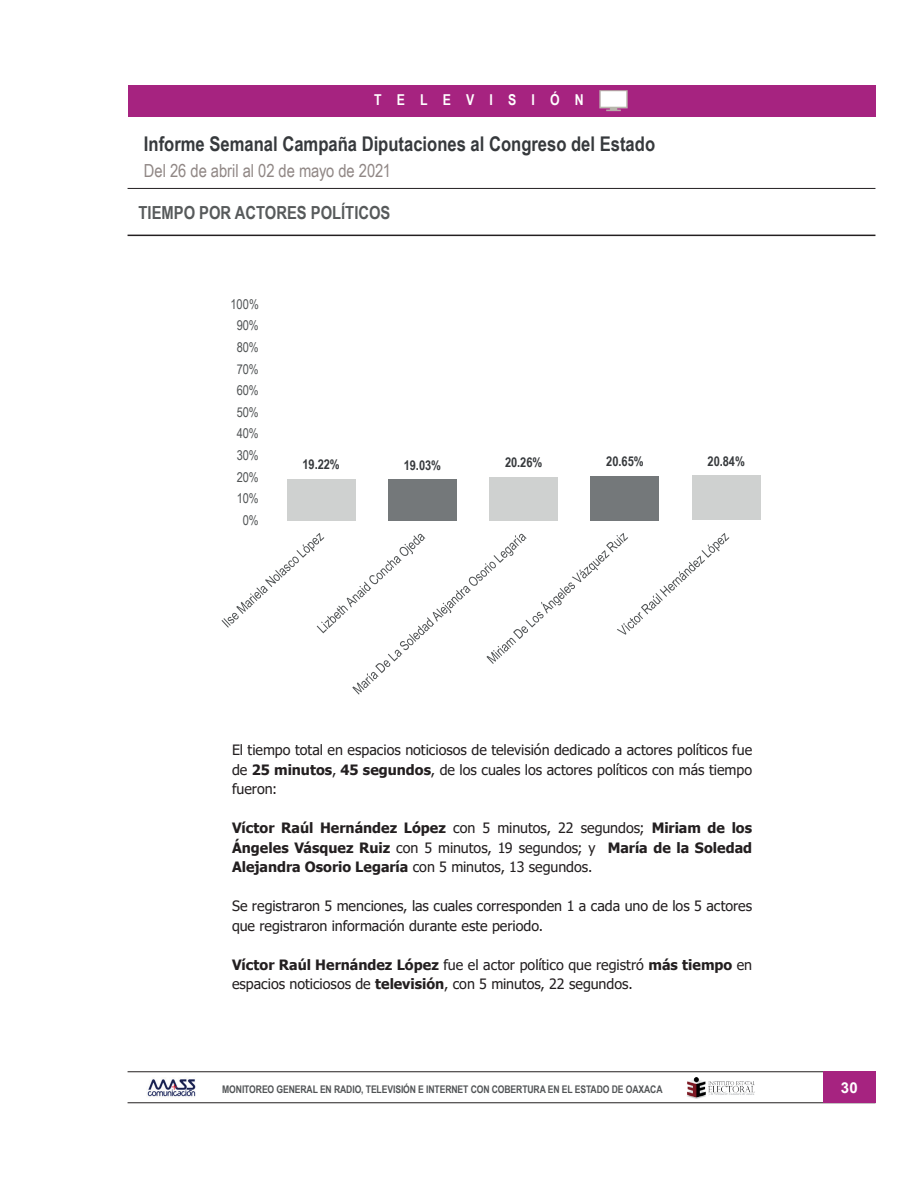
<style>
.page{position:relative;width:918px;height:1188px;background:#fff}
.page>*{position:absolute;margin:0;border:0;box-sizing:border-box;transform-origin:0 0}
.t1{font:700 20.25px "Arial Narrow";color:#36393c}
.t2{font:18px "Arial Narrow";letter-spacing:-.005em;color:#908785}
.t3{font:700 18px "Arial Narrow";color:#575a5b}
.t4{font:700 15px "Arial Narrow";letter-spacing:1.01em;color:#fff}
.t5{font:700 15px "Arial";color:#fff}
.t6{font:14.25px/19.5px "Tahoma";color:#231f20}
.t7{font:700 14.25px/19.5px "Tahoma";color:#231f20;text-align:justify}
.t8{font:13.5px "Arial Narrow";letter-spacing:-.005em;color:#515455}
.t9{font:700 13.5px "Arial Narrow";letter-spacing:-.005em;color:#36393c}
.t10{font:700 10.5px "Arial Narrow";letter-spacing:-.01em;color:#515456}
.s1{font-weight:700}
.s2{font-weight:400}
</style>
<div class="page">
<hr style="left:128px;top:1072px;width:747px;height:1px;background:#231f20">
<hr style="left:128px;top:1103px;width:747px;height:1px;background:#231f20">
<div style="left:823px;top:1072px;width:52px;height:31px;background:#a62380"></div>
<img style="left:147px;top:1079px;width:49px;height:18px">
<img style="left:687px;top:1077px;width:68px;height:22px">
<hr style="left:128px;top:235px;width:747px;height:1px;background:#231f20">
<hr style="left:128px;top:188px;width:747px;height:1px;background:#231f20">
<div style="left:128px;top:85px;width:747px;height:31px;background:#a62380"></div>
<img style="left:599px;top:90px;width:29px;height:22px">
<div style="left:287px;top:479px;width:69px;height:41px;background:#cfd1d0"></div>
<div style="left:388px;top:479px;width:69px;height:41px;background:#74787a"></div>
<div style="left:490px;top:477px;width:68px;height:43px;background:#cfd1d0"></div>
<div style="left:591px;top:476px;width:68px;height:44px;background:#74787a"></div>
<div style="left:692px;top:475px;width:69px;height:45px;background:#cfd1d0"></div>
<svg style="left:221px;top:533px;width:508px;height:162px"></svg>
<p class="t4" style="left:374px;top:88px;width:211px">TELEVISIÓN</p>
<h1 class="t1" style="left:144px;top:128px;width:513px">Informe Semanal Campaña Diputaciones al Congreso del Estado</h1>
<p class="t2" style="left:144px;top:158px;width:249px">Del 26 de abril al 02 de mayo de 2021</p>
<p class="t3" style="left:139px;top:199px;width:253px">TIEMPO POR ACTORES POLÍTICOS</p>
<p class="t8" style="left:231px;top:294px;width:30px">100%</p>
<p class="t8" style="left:237px;top:316px;width:24px">90%</p>
<p class="t8" style="left:237px;top:337px;width:24px">80%</p>
<p class="t8" style="left:237px;top:359px;width:24px">70%</p>
<p class="t8" style="left:237px;top:380px;width:24px">60%</p>
<p class="t8" style="left:237px;top:402px;width:24px">50%</p>
<p class="t8" style="left:237px;top:424px;width:24px">40%</p>
<p class="t8" style="left:237px;top:445px;width:24px">30%</p>
<p class="t8" style="left:237px;top:467px;width:24px">20%</p>
<p class="t8" style="left:237px;top:488px;width:24px">10%</p>
<p class="t8" style="left:243px;top:510px;width:17px">0%</p>
<p class="t9" style="left:302px;top:454px;width:39px">19.22%</p>
<p class="t9" style="left:404px;top:455px;width:39px">19.03%</p>
<p class="t9" style="left:505px;top:452px;width:39px">20.26%</p>
<p class="t9" style="left:606px;top:451px;width:39px">20.65%</p>
<p class="t9" style="left:708px;top:451px;width:39px">20.84%</p>
<p class="t6" style="left:232px;top:741px;width:522px;text-align:justify">El tiempo total en espacios noticiosos de televisión dedicado a actores políticos fue de <span class="s1">25 minutos</span>, <span class="s1">45 segundos</span>, de los cuales los actores políticos con más tiempo fueron:</p>
<p class="t7" style="left:232px;top:819px;width:522px">Víctor Raúl Hernández López <span class="s2">con 5 minutos, 22 segundos;</span> Miriam de los Ángeles Vásquez Ruiz <span class="s2">con 5 minutos, 19 segundos; y</span> María de la Soledad Alejandra Osorio Legaría <span class="s2">con 5 minutos, 13 segundos.</span></p>
<p class="t6" style="left:232px;top:897px;width:522px">Se registraron 5 menciones, las cuales corresponden 1 a cada uno de los 5 actores que registraron información durante este periodo.</p>
<p class="t6" style="left:232px;top:955px;width:522px"><span class="s1">Víctor Raúl Hernández López</span> fue el actor político que registró <span class="s1">más tiempo</span> en espacios noticiosos de <span class="s1">televisión</span>, con 5 minutos, 22 segundos.</p>
<p class="t10" style="left:222px;top:1081px;width:442px">MONITOREO GENERAL EN RADIO, TELEVISIÓN E INTERNET CON COBERTURA EN EL ESTADO DE OAXACA</p>
<p class="t5" style="left:841px;top:1077px;width:18px">30</p>
</div>
